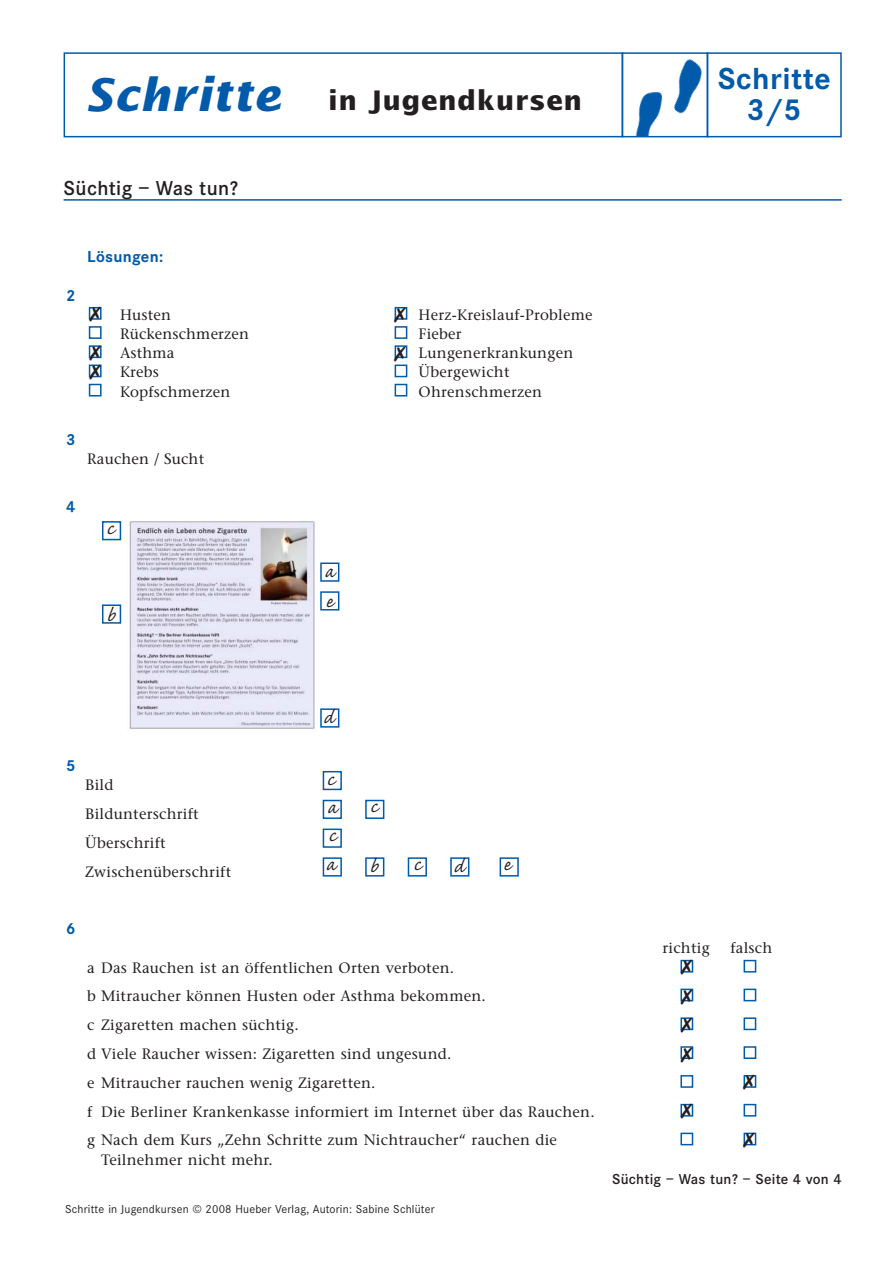
<style>
.page{position:relative;width:893px;height:1263px;background:#fff}
.page>*{position:absolute;margin:0;border:0;box-sizing:border-box;transform-origin:0 0}
.t1{font:italic 700 45px "Lucida Sans";letter-spacing:.02em;color:#015aaa}
.t2{font:700 31.5px "Corporate S";letter-spacing:.015em;color:#015aaa}
.t3{font:700 27px "Lucida Sans";letter-spacing:.02em;color:#231f20}
.t4{font:24px/29.1px "Caflisch Script";color:#231f20}
.t5{font:600 21px "Corporate S";letter-spacing:.015em;color:#231f20}
.t6{font:20.4px/29.1px "Zapf Dingbats";color:#231f20;text-align:justify}
.t7{font:700 16.5px "Corporate S";letter-spacing:.015em;color:#015aaa}
.t8{font:15px/28.8px "Stone Serif";letter-spacing:.015em;color:#231f20}
.t9{font:600 15px "Corporate S";letter-spacing:.015em;color:#231f20}
.t10{font:12px "Corporate S";letter-spacing:.015em;color:#231f20}
</style>
<div class="page">
<hr style="left:64px;top:199px;width:778px;height:2px;background:#015aaa">
<svg style="left:88px;top:306px;width:669px;height:840px"></svg>
<img style="left:674px;top:59px;width:28px;height:55px">
<div style="left:707px;top:52px;width:135px;height:85px;border:2px solid #015aaa"></div>
<div style="left:64px;top:52px;width:559px;height:85px;border:2px solid #015aaa"></div>
<img style="left:635px;top:91px;width:28px;height:43px">
<div style="left:622px;top:52px;width:86px;height:85px;border:2px solid #015aaa"></div>
<svg style="left:101px;top:520px;width:239px;height:208px"></svg>
<svg style="left:89px;top:307px;width:12px;height:73px"></svg>
<svg style="left:681px;top:1104px;width:11px;height:15px"></svg>
<svg style="left:743px;top:1075px;width:12px;height:15px"></svg>
<svg style="left:743px;top:1133px;width:12px;height:13px"></svg>
<svg style="left:394px;top:306px;width:14px;height:91px"></svg>
<h1 class="t1" style="left:84px;top:76px;width:198px">Schritte</h1>
<h3 class="t5" style="left:64px;top:180px;width:176px">Süchtig – Was tun?</h3>
<p class="t7" style="left:66px;top:289px;width:11px">2</p>
<p class="t7" style="left:66px;top:433px;width:11px">3</p>
<p class="t7" style="left:87px;top:250px;width:77px">Lösungen:</p>
<p class="t8" style="left:120px;top:306px;width:130px;line-height:19.2px">Husten<br>Rückenschmerzen<br>Asthma<br>Krebs<br>Kopfschmerzen</p>
<p class="t8" style="left:87px;top:446px;width:118px">Rauchen / Sucht</p>
<p class="t7" style="left:66px;top:500px;width:11px">4</p>
<h3 class="t4" style="left:107px;top:516px;width:9px">c</h3>
<h3 class="t4" style="left:107px;top:603px;width:10px">b</h3>
<h3 class="t3" style="left:328px;top:89px;width:255px">in Jugendkursen</h3>
<h3 class="t4" style="left:325px;top:559px;width:11px;line-height:29.7px">a e</h3>
<p class="t8" style="left:419px;top:306px;width:176px;line-height:19.2px">Herz-Kreislauf-Probleme<br>Fieber<br>Lungenerkrankungen<br>Übergewicht<br>Ohrenschmerzen</p>
<h2 class="t2" style="left:718px;top:67px;width:114px">Schritte</h2>
<h2 class="t2" style="left:747px;top:98px;width:56px">3/5</h2>
<p class="t7" style="left:66px;top:759px;width:11px">5</p>
<p class="t8" style="left:85px;top:772px;width:148px">Bild<br>Bildunterschrift<br>Überschrift<br>Zwischenüberschrift</p>
<h3 class="t4" style="left:323px;top:705px;width:12px">d</h3>
<h3 class="t4" style="left:327px;top:767px;width:9px">c</h3>
<h3 class="t4" style="left:328px;top:795px;width:11px">a</h3>
<h3 class="t4" style="left:370px;top:794px;width:9px">c</h3>
<h3 class="t4" style="left:326px;top:823px;width:11px">c a</h3>
<h3 class="t4" style="left:370px;top:854px;width:10px">b</h3>
<h3 class="t4" style="left:414px;top:852px;width:9px">c</h3>
<h3 class="t4" style="left:454px;top:854px;width:12px">d</h3>
<h3 class="t4" style="left:503px;top:852px;width:9px">e</h3>
<p class="t7" style="left:66px;top:922px;width:11px">6</p>
<p class="t8" style="left:87px;top:954px;width:509px">a Das Rauchen ist an öffentlichen Orten verboten.<br>b Mitraucher können Husten oder Asthma bekommen.<br>c Zigaretten machen süchtig.<br>d Viele Raucher wissen: Zigaretten sind ungesund.<br>e Mitraucher rauchen wenig Zigaretten.<br>f Die Berliner Krankenkasse informiert im Internet über das Rauchen. g Nach dem Kurs „Zehn Schritte zum Nichtraucher“ rauchen die</p>
<p class="t8" style="left:101px;top:1146px;width:173px">Teilnehmer nicht mehr.</p>
<p class="t10" style="left:65px;top:1204px;width:371px">Schritte in Jugendkursen © 2008 Hueber Verlag, Autorin: Sabine Schlüter</p>
<p class="t8" style="left:662px;top:935px;width:49px">richtig</p>
<p class="t8" style="left:730px;top:935px;width:43px">falsch</p>
<h3 class="t6" style="left:681px;top:952px;width:13px">✗ ✗ ✗ ✗</h3>
<p class="t9" style="left:612px;top:1173px;width:231px">Süchtig – Was tun? – Seite 4 von 4</p>
</div>
